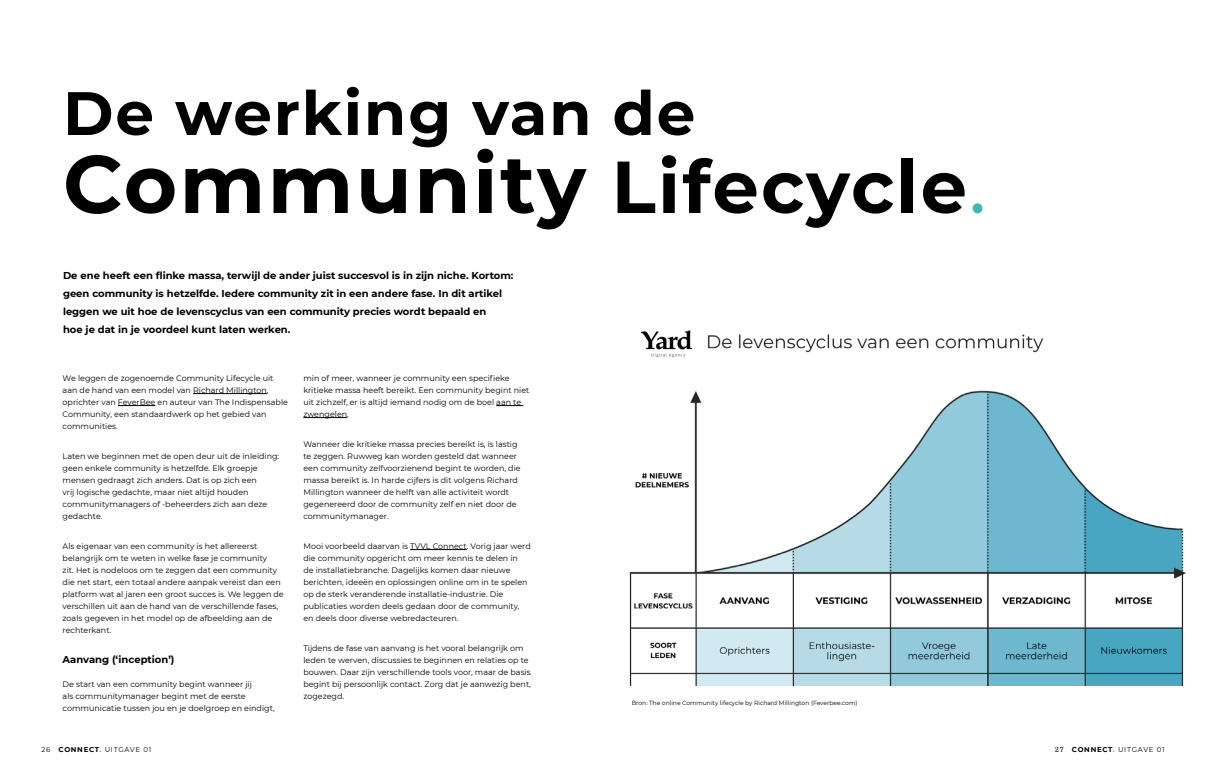
<style>
.page{position:relative;width:1206px;height:783px;background:#fff}
.page>*{position:absolute;margin:0;border:0;box-sizing:border-box;transform-origin:0 0}
.t1{font:700 81.6px "Montserrat";letter-spacing:.03em;color:#000}
.t2{font:700 61.2px "Montserrat";letter-spacing:.03em;color:#000}
.t3{font:700 10px/18px "Montserrat";color:#000}
.t4{font:8px/12px "Montserrat";color:#000}
.t5{font:7px "Montserrat";letter-spacing:.1em;color:#000}
.t6{font:6px "Montserrat";color:#000}
.s1{font-size:73.4px}
.s2{font-weight:500;font-size:73.4px;color:#42b7b3}
.s3{font-weight:700}
.s4{font-weight:700;color:#3eb5ac}
.s5{font-family:"Munson"}
</style>
<div class="page">
<hr style="left:193px;top:393px;width:74px;height:1px;background:#000">
<hr style="left:118px;top:405px;width:37px;height:1px;background:#000">
<svg style="left:496px;top:405px;width:27px;height:1px"></svg>
<hr style="left:303px;top:417px;width:44px;height:1px;background:#000">
<hr style="left:410px;top:549px;width:57px;height:1px;background:#000">
<img style="left:629px;top:330px;width:557px;height:356px">
<h2 class="t2" style="left:63px;top:69px;width:634px">De werking van de</h2>
<h1 class="t1" style="left:63px;top:125px;width:924px">Community <span class="s1">Lifecycle</span><span class="s2">.</span></h1>
<p class="t3" style="left:63px;top:266px;width:452px">De ene heeft een flinke massa, terwijl de ander juist succesvol is in zijn niche. Kortom: geen community is hetzelfde. Iedere community zit in een andere fase. In dit artikel leggen we uit hoe de levenscyclus van een community precies wordt bepaald en<br>hoe je dat in je voordeel kunt laten werken.</p>
<p class="t4" style="left:63px;top:372px;width:227px">We leggen de zogenoemde Community Lifecycle uit aan de hand van een model van Richard Millington, oprichter van FeverBee en auteur van The Indispensable Community, een standaardwerk op het gebied van communities.</p>
<p class="t4" style="left:63px;top:450px;width:218px">Laten we beginnen met de open deur uit de inleiding: geen enkele community is hetzelfde. Elk groepje mensen gedraagt zich anders. Dat is op zich een<br>vrij logische gedachte, maar niet altijd houden communitymanagers of -beheerders zich aan deze gedachte.</p>
<p class="t4" style="left:63px;top:540px;width:223px">Als eigenaar van een community is het allereerst belangrijk om te weten in welke fase je community<br>zit. Het is nodeloos om te zeggen dat een community die net start, een totaal andere aanpak vereist dan een platform wat al jaren een groot succes is. We leggen de verschillen uit aan de hand van de verschillende fases, zoals gegeven in het model op de afbeelding aan de rechterkant.</p>
<p class="t3" style="left:63px;top:650px;width:113px">Aanvang (‘inception’)</p>
<p class="t4" style="left:63px;top:678px;width:214px">De start van een community begint wanneer jij<br>als communitymanager begint met de eerste communicatie tussen jou en je doelgroep en eindigt,</p>
<p class="t4" style="left:303px;top:372px;width:228px">min of meer, wanneer je community een specifieke kritieke massa heeft bereikt. Een community begint niet uit zichzelf, er is altijd iemand nodig om de boel aan te zwengelen.</p>
<p class="t4" style="left:303px;top:438px;width:219px">Wanneer die kritieke massa precies bereikt is, is lastig te zeggen. Ruwweg kan worden gesteld dat wanneer een community zelfvoorzienend begint te worden, die massa bereikt is. In harde cijfers is dit volgens Richard Millington wanneer de helft van alle activiteit wordt gegenereerd door de community zelf en niet door de communitymanager.</p>
<p class="t4" style="left:303px;top:540px;width:229px">Mooi voorbeeld daarvan is TVVL Connect. Vorig jaar werd die community opgericht om meer kennis te delen in<br>de installatiebranche. Dagelijks komen daar nieuwe berichten, ideeën en oplossingen online om in te spelen op de sterk veranderende installatie-industrie. Die publicaties worden deels gedaan door de community, en deels door diverse webredacteuren.</p>
<p class="t4" style="left:303px;top:642px;width:229px">Tijdens de fase van aanvang is het vooral belangrijk om leden te werven, discussies te beginnen en relaties op te bouwen. Daar zijn verschillende tools voor, maar de basis begint bij persoonlijk contact. Zorg dat je aanwezig bent, zogezegd.</p>
<p class="t6" style="left:632px;top:699px;width:227px">Bron: The online Community lifecycle by Richard Millington (Feverbee.com)</p>
<p class="t5" style="left:41px;top:744px;width:111px">26 <span class="s3">CONNECT</span><span class="s4">.</span> UITGAVE 01</p>
<p class="t5" style="left:1055px;top:744px;width:111px"><span class="s5">27</span> <span class="s3">CONNECT</span><span class="s4">.</span> UITGAVE 01</p>
</div>
